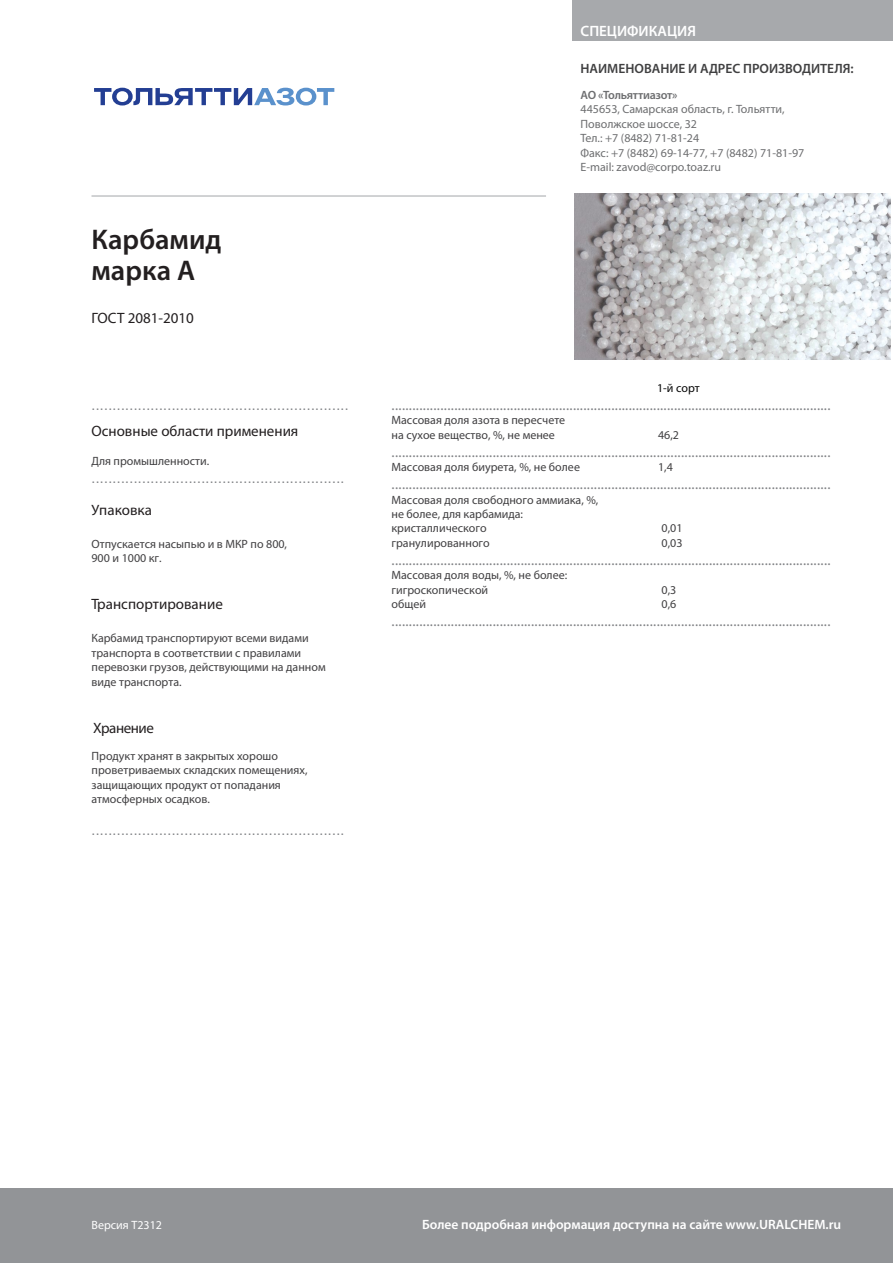
<style>
.page{position:relative;width:893px;height:1263px;background:#fff}
.page>*{position:absolute;margin:0;border:0;box-sizing:border-box;transform-origin:0 0}
.t1{font:600 28.5px/30.6px "Myriad Pro";color:#231f20}
.t2{font:15px "Myriad Pro";color:#808285}
.t3{font:15px "Elektra Light Pro";color:#808285}
.t4{font:15px "Myriad Pro";color:#231f20}
.t5{font:600 15px "Myriad Pro";color:#fff}
.t6{font:15px "Myriad Pro";letter-spacing:-.03em;color:#231f20}
.t7{font:600 13.5px "Myriad Pro";color:#fff}
.t8{font:600 13.5px "Myriad Pro";color:#404041}
.t9{font:12px/14.4px "Myriad Pro";color:#414042}
.t10{font:12px/14.4px "Myriad Pro";color:#6d6e70}
.t11{font:600 12px "Myriad Pro";letter-spacing:-.02em;color:#6d6e70}
.t12{font:12px "Myriad Pro";color:#fff}
.t13{font:12px "Myriad Pro";color:#070707}
</style>
<div class="page">
<div style="left:573px;top:0;width:320px;height:40px;background:#a7a9ac"></div>
<hr style="left:92px;top:195px;width:454px;height:2px;background:#c2c4c6">
<img style="left:575px;top:194px;width:316px;height:166px">
<div style="left:0;top:1188px;width:893px;height:75px;background:#929497"></div>
<svg style="left:94px;top:88px;width:240px;height:18px"></svg>
<p class="t5" style="left:580px;top:21px;width:117px">СПЕЦИФИКАЦИЯ</p>
<h1 class="t1" style="left:92px;top:223px;width:132px">Карбамид марка А</h1>
<p class="t4" style="left:92px;top:308px;width:104px">ГОСТ 2081-2010</p>
<p class="t3" style="left:91px;top:397px;width:259px">.............................................................</p>
<p class="t4" style="left:92px;top:422px;width:208px">Основные области применения</p>
<p class="t9" style="left:92px;top:453px;width:119px">Для промышленности.</p>
<p class="t3" style="left:92px;top:470px;width:254px">............................................................</p>
<p class="t4" style="left:91px;top:501px;width:62px">Упаковка</p>
<p class="t9" style="left:92px;top:536px;width:197px">Отпускается насыпью и в МКР по 800,<br>900 и 1000 кг.</p>
<p class="t4" style="left:92px;top:594px;width:133px">Транспортирование</p>
<p class="t9" style="left:92px;top:631px;width:236px">Карбамид транспортируют всеми видами транспорта в соответствии с правилами перевозки грузов, действующими на данном виде транспорта.</p>
<p class="t6" style="left:93px;top:719px;width:63px">Хранение</p>
<p class="t9" style="left:92px;top:748px;width:218px">Продукт хранят в закрытых хорошо проветриваемых складских помещениях, защищающих продукт от попадания атмосферных осадков.</p>
<p class="t3" style="left:91px;top:821px;width:254px">............................................................</p>
<p class="t8" style="left:580px;top:60px;width:275px">НАИМЕНОВАНИЕ И АДРЕС ПРОИЗВОДИТЕЛЯ:</p>
<p class="t11" style="left:580px;top:87px;width:99px">АО «Тольяттиазот»</p>
<p class="t10" style="left:580px;top:102px;width:225px">445653, Самарская область, г. Тольятти,<br>Поволжское шоссе, 32<br>Тел.: +7 (8482) 71-81-24<br>Факс: +7 (8482) 69-14-77, +7 (8482) 71-81-97<br>E-mail: zavod@corpo.toaz.ru</p>
<p class="t13" style="left:657px;top:381px;width:44px">1-й сорт</p>
<p class="t2" style="left:392px;top:396px;width:441px">..............................................................................................................................</p>
<p class="t9" style="left:392px;top:413px;width:175px">Массовая доля азота в пересчете на сухое вещество, %, не менее</p>
<p class="t9" style="left:658px;top:427px;width:22px">46,2</p>
<p class="t2" style="left:392px;top:443px;width:441px">..............................................................................................................................</p>
<p class="t9" style="left:392px;top:460px;width:190px">Массовая доля биурета, %, не более</p>
<p class="t9" style="left:658px;top:460px;width:16px">1,4</p>
<p class="t2" style="left:392px;top:475px;width:441px">..............................................................................................................................</p>
<p class="t9" style="left:392px;top:492px;width:208px">Массовая доля свободного аммиака, %, не более, для карбамида: кристаллического</p>
<p class="t9" style="left:662px;top:521px;width:22px">0,01</p>
<p class="t9" style="left:392px;top:535px;width:100px">гранулированного</p>
<p class="t9" style="left:662px;top:535px;width:22px">0,03</p>
<p class="t2" style="left:392px;top:551px;width:441px">..............................................................................................................................</p>
<p class="t9" style="left:392px;top:568px;width:177px">Массовая доля воды, %, не более: гигроскопической</p>
<p class="t9" style="left:662px;top:582px;width:16px">0,3</p>
<p class="t9" style="left:392px;top:597px;width:36px">общей</p>
<p class="t9" style="left:662px;top:597px;width:16px">0,6</p>
<p class="t2" style="left:392px;top:612px;width:441px">..............................................................................................................................</p>
<p class="t12" style="left:92px;top:1218px;width:72px">Версия Т2312</p>
<p class="t7" style="left:422px;top:1216px;width:421px">Более подробная информация доступна на сайте www.URALCHEM.ru</p>
</div>
